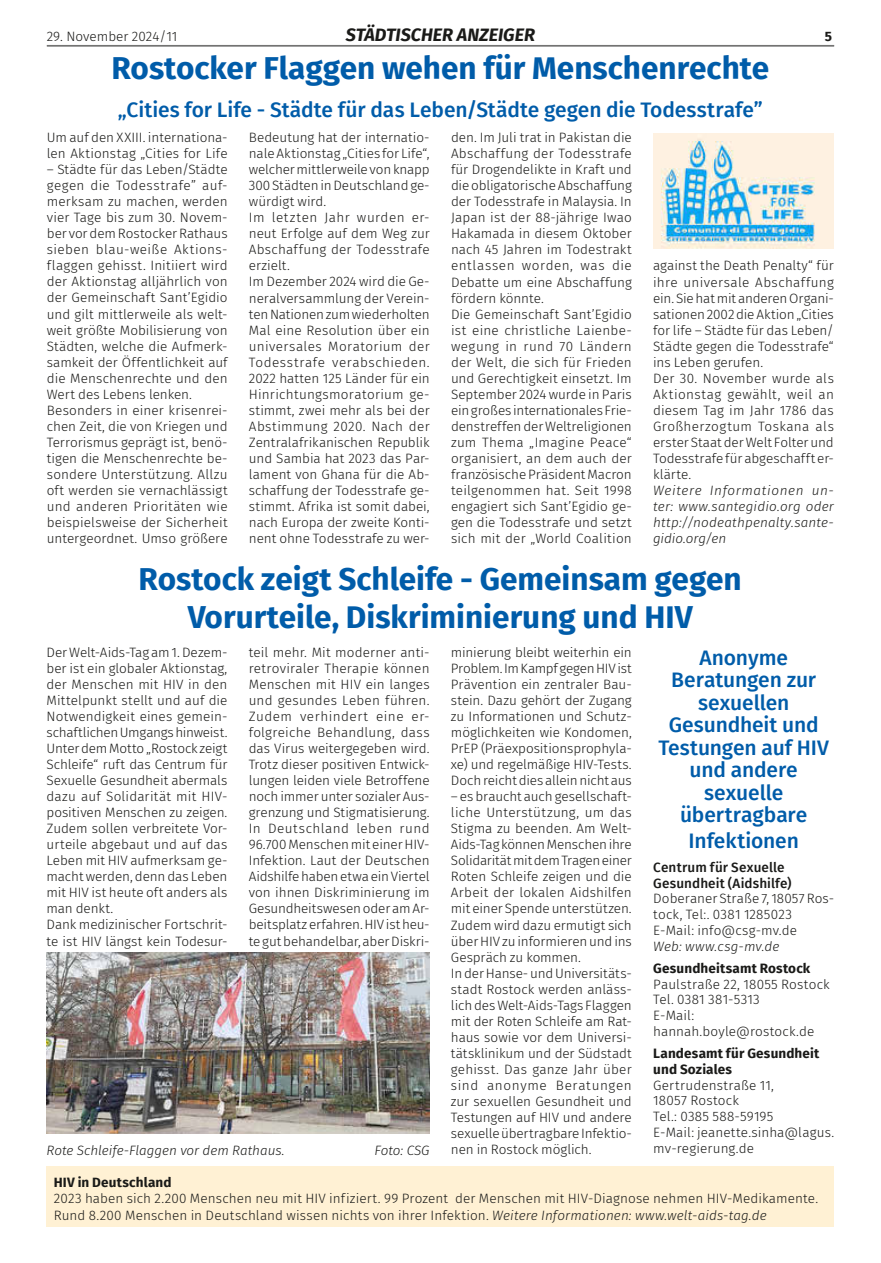
<style>
.page{position:relative;width:881px;height:1263px;background:#fff}
.page>*{position:absolute;margin:0;border:0;box-sizing:border-box;transform-origin:0 0}
.t1{font:700 31.5px/37.8px "Fira Sans";color:#005ca9;text-align:center}
.t2{font:500 21px/22.5px "Fira Sans";letter-spacing:-.005em;color:#005ca9;text-align:center}
.t3{font:italic 700 18px "Fira Sans";color:#1a1a18}
.t4{font:300 13.5px/16px "Fira Sans";color:#1a1a18}
.t5{font:italic 300 13.5px/16px "Fira Sans";color:#1a1a18;text-align:justify}
.t6{font:700 13.5px/15.8px "Fira Sans";letter-spacing:.01em;color:#1a1a18}
.t7{font:500 13.5px/15.8px "Fira Sans";letter-spacing:.01em;color:#1a1a18}
.s1{font-style:italic}
</style>
<div class="page">
<hr style="left:47px;top:45px;width:786px;height:1px;background:#6f6f6e">
<hr style="left:47px;top:46px;width:786px;height:1px;background:#6f6f6e">
<div style="left:47px;top:1167px;width:786px;height:60px;background:#fff1d4"></div>
<img style="left:653px;top:134px;width:180px;height:115px">
<img style="left:47px;top:952px;width:382px;height:181px">
<p class="t4" style="left:47px;top:28px;width:132px">29. November 2024/11</p>
<h3 class="t3" style="left:346px;top:20px;width:190px">STÄDTISCHER ANZEIGER</h3>
<p class="t6" style="left:824px;top:28px;width:9px">5</p>
<h1 class="t1" style="left:111px;top:47px;width:659px">Rostocker Flaggen wehen für Menschenrechte</h1>
<h2 class="t2" style="left:118px;top:98px;width:646px">„Cities for Life - Städte für das Leben/Städte gegen die Todesstrafe”</h2>
<p class="t4" style="left:47px;top:129px;width:182px">Um auf den XXIII. internationa&shy;len Aktionstag „Cities for Life</p>
<p class="t4" style="left:47px;top:161px;width:182px">– Städte für das Leben/Städte gegen die Todesstrafe” auf&shy;merksam zu machen, werden vier Tage bis zum 30. Novem&shy;ber vor dem Rostocker Rathaus sieben blau-weiße Aktions&shy;flaggen gehisst. Initiiert wird der Aktionstag alljährlich von der Gemeinschaft Sant’Egidio und gilt mittlerweile als welt&shy;weit größte Mobilisierung von<br>Städten, welche die Aufmerk&shy;samkeit der Öffentlichkeit auf die Menschenrechte und den<br>Wert des Lebens lenken.<br>Besonders in einer krisenrei&shy;chen Zeit, die von Kriegen und<br>Terrorismus geprägt ist, benö&shy;tigen die Menschenrechte be&shy;sondere Unterstützung. Allzu oft werden sie vernachlässigt und anderen Prioritäten wie beispielsweise der Sicherheit untergeordnet. Umso größere</p>
<p class="t4" style="left:249px;top:129px;width:182px">Bedeutung hat der internatio&shy;nale Aktionstag „Cities for Life“, welcher mittlerweile von knapp<br>300 Städten in Deutschland ge&shy;würdigt wird.<br>Im letzten Jahr wurden er&shy;neut Erfolge auf dem Weg zur<br>Abschaffung der Todesstrafe erzielt.<br>Im Dezember 2024 wird die Ge&shy;neralversammlung der Verein&shy;ten Nationen zum wiederholten<br>Mal eine Resolution über ein universales Moratorium der<br>Todesstrafe verabschieden.<br>2022 hatten 125 Länder für ein<br>Hinrichtungsmoratorium ge&shy;stimmt, zwei mehr als bei der<br>Abstimmung 2020. Nach der<br>Zentralafrikanischen Republik und Sambia hat 2023 das Par&shy;lament von Ghana für die Ab&shy;schaffung der Todesstrafe ge&shy;stimmt. Afrika ist somit dabei, nach Europa der zweite Konti&shy;nent ohne Todesstrafe zu wer-</p>
<p class="t4" style="left:451px;top:129px;width:182px">den. Im Juli trat in Pakistan die<br>Abschaffung der Todesstrafe für Drogendelikte in Kraft und die obligatorische Abschaffung der Todesstrafe in Malaysia. In<br>Japan ist der 88-jährige Iwao<br>Hakamada in diesem Oktober nach 45 Jahren im Todestrakt entlassen worden, was die<br>Debatte um eine Abschaffung fördern könnte.<br>Die Gemeinschaft Sant’Egidio ist eine christliche Laienbe&shy;wegung in rund 70 Ländern der Welt, die sich für Frieden und Gerechtigkeit einsetzt. Im<br>September 2024 wurde in Paris ein großes internationales Frie&shy;denstreffen der Weltreligionen zum Thema „Imagine Peace“ organisiert, an dem auch der französische Präsident Macron teilgenommen hat. Seit 1998 engagiert sich Sant’Egidio ge&shy;gen die Todesstrafe und setzt sich mit der „World Coalition</p>
<p class="t4" style="left:652px;top:258px;width:182px">against the Death Penalty“ für ihre universale Abschaffung ein. Sie hat mit anderen Organi&shy;sationen 2002 die Aktion „Cities for life – Städte für das Leben/<br>Städte gegen die Todesstrafe“ ins Leben gerufen.<br>Der 30. November wurde als<br>Aktionstag gewählt, weil an diesem Tag im Jahr 1786 das<br>Großherzogtum Toskana als erster Staat der Welt Folter und<br>Todesstrafe für abgeschafft er&shy;klärte.</p>
<p class="t5" style="left:652px;top:482px;width:182px">Weitere Informationen un&shy;ter: www.santegidio.org oder http://nodeathpenalty.sante&shy;gidio.org/en</p>
<h1 class="t1" style="left:139px;top:558px;width:604px">Rostock zeigt Schleife - Gemeinsam gegen<br>Vorurteile, Diskriminierung und HIV</h1>
<p class="t4" style="left:47px;top:644px;width:182px">Der Welt-Aids-Tag am 1. Dezem&shy;ber ist ein globaler Aktionstag, der Menschen mit HIV in den<br>Mittelpunkt stellt und auf die<br>Notwendigkeit eines gemein&shy;schaftlichen Umgangs hinweist.<br>Unter dem Motto „Rostock zeigt<br>Schleife“ ruft das Centrum für<br>Sexuelle Gesundheit abermals dazu auf Solidarität mit HIV&shy;positiven Menschen zu zeigen.<br>Zudem sollen verbreitete Vor&shy;urteile abgebaut und auf das<br>Leben mit HIV aufmerksam ge&shy;macht werden, denn das Leben mit HIV ist heute oft anders als man denkt.<br>Dank medizinischer Fortschrit&shy;te ist HIV längst kein Todesur-</p>
<p class="t4" style="left:249px;top:644px;width:182px;text-align:justify">teil mehr. Mit moderner anti&shy;retroviraler Therapie können Menschen mit HIV ein langes und gesundes Leben führen.<br>Zudem verhindert eine er&shy;folgreiche Behandlung, dass das Virus weitergegeben wird.<br>Trotz dieser positiven Entwick&shy;lungen leiden viele Betroffene noch immer unter sozialer Aus&shy;grenzung und Stigmatisierung.<br>In Deutschland leben rund 96.700 Menschen mit einer HIV-Infektion. Laut der Deutschen Aidshilfe haben etwa ein Viertel von ihnen Diskriminierung im Gesundheitswesen oder am Ar&shy;beitsplatz erfahren. HIV ist heu&shy;te gut behandelbar, aber Diskri-</p>
<p class="t4" style="left:450px;top:644px;width:182px;text-align:justify">minierung bleibt weiterhin ein Problem. Im Kampf gegen HIV ist Prävention ein zentraler Bau&shy;stein. Dazu gehört der Zugang zu Informationen und Schutz&shy;möglichkeiten wie Kondomen, PrEP (Präexpositionsprophyla&shy;xe) und regelmäßige HIV-Tests.<br>Doch reicht dies allein nicht aus</p>
<h2 class="t2" style="left:658px;top:645px;width:172px">Anonyme<br>Beratungen zur sexuellen<br>Gesundheit und<br>Testungen auf HIV und andere sexuelle übertragbare</h2>
<h2 class="t2" style="left:688px;top:828px;width:112px">Infektionen</h2>
<p class="t7" style="left:653px;top:859px;width:140px">Centrum für Sexuelle<br>Gesundheit (Aidshilfe)</p>
<p class="t4" style="left:653px;top:891px;width:182px">Doberaner Straße 7, 18057 Ros&shy;tock, Tel:. 0381 1285023<br>E-Mail: info@csg-mv.de</p>
<p class="t5" style="left:653px;top:938px;width:128px">Web: www.csg-mv.de</p>
<p class="t6" style="left:653px;top:959px;width:158px">Gesundheitsamt Rostock</p>
<p class="t4" style="left:653px;top:976px;width:178px">Paulstraße 22, 18055 Rostock<br>Tel. 0381 381-5313<br>E-Mail: hannah.boyle@rostock.de</p>
<p class="t6" style="left:653px;top:1044px;width:167px">Landesamt für Gesundheit und Soziales</p>
<p class="t4" style="left:653px;top:1077px;width:182px">Gertrudenstraße 11,<br>18057 Rostock<br>Tel.: 0385 588-59195<br>E-Mail: jeanette.sinha@lagus. mv-regierung.de</p>
<p class="t4" style="left:450px;top:788px;width:182px">– es braucht auch gesellschaft&shy;liche Unterstützung, um das<br>Stigma zu beenden. Am Welt-<br>Aids-Tag können Menschen ihre<br>Solidarität mit dem Tragen einer<br>Roten Schleife zeigen und die<br>Arbeit der lokalen Aidshilfen mit einer Spende unterstützen.<br>Zudem wird dazu ermutigt sich über HIV zu informieren und ins<br>Gespräch zu kommen.<br>In der Hanse- und Universitäts&shy;stadt Rostock werden anläss&shy;lich des Welt-Aids-Tags Flaggen mit der Roten Schleife am Rat&shy;haus sowie vor dem Universi&shy;tätsklinikum und der Südstadt gehisst. Das ganze Jahr über sind anonyme Beratungen zur sexuellen Gesundheit und<br>Testungen auf HIV und andere sexuelle übertragbare Infektio-</p>
<p class="t5" style="left:47px;top:1142px;width:239px">Rote Schleife-Flaggen vor dem Rathaus.</p>
<p class="t5" style="left:374px;top:1142px;width:57px">Foto: CSG</p>
<p class="t4" style="left:450px;top:1141px;width:142px">nen in Rostock möglich.</p>
<p class="t6" style="left:54px;top:1173px;width:119px">HIV in Deutschland</p>
<p class="t4" style="left:54px;top:1190px;width:765px;line-height:16.5px">2023 haben sich 2.200 Menschen neu mit HIV infiziert. 99 Prozent der Menschen mit HIV-Diagnose nehmen HIV-Medikamente.<br>Rund 8.200 Menschen in Deutschland wissen nichts von ihrer Infektion. <span class="s1">Weitere Informationen: www.welt-aids-tag.de</span></p>
</div>
